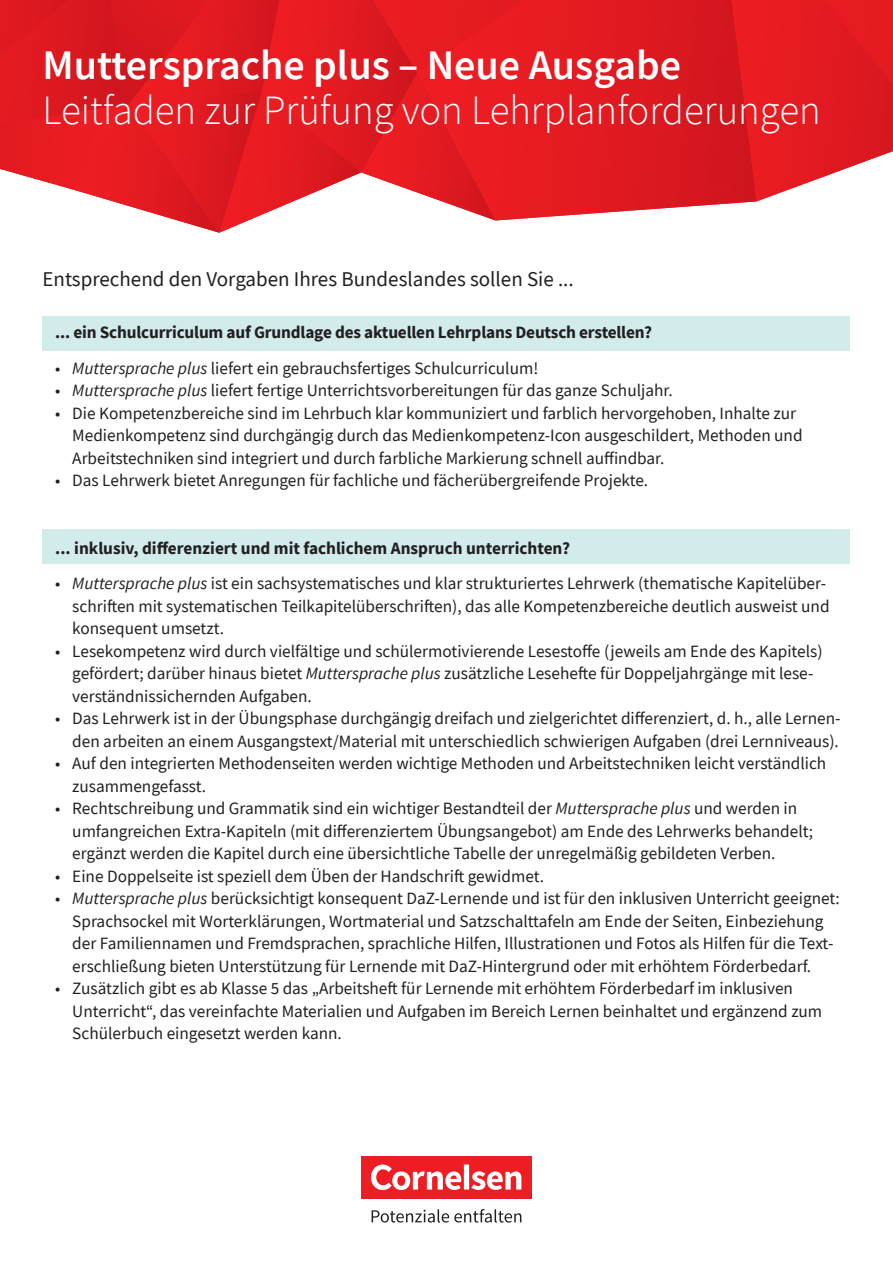
<style>
.page{position:relative;width:893px;height:1263px;background:#fff}
.page>*{position:absolute;margin:0;border:0;box-sizing:border-box;transform-origin:0 0}
.t1{font:600 42px "CV Source Sans";color:#fff}
.t2{font:300 40.8px "CV Source Sans";color:#fff}
.t3{font:21px "CV Source Sans";color:#231f20}
.t4{font:17.25px/22.5px "CV Source Sans";color:#231f20}
.t5{font:700 17.25px "CV Source Sans";letter-spacing:-.01em;color:#231f20}
.s1{font-style:italic}
</style>
<div class="page">
<svg style="left:0;top:0;width:893px;height:233px;background:#e63a40"></svg>
<div style="left:43px;top:316px;width:807px;height:34px;background:#d1eceb"></div>
<div style="left:43px;top:529px;width:807px;height:34px;background:#d1eceb"></div>
<div style="left:361px;top:1157px;width:170px;height:42px;background:#ee1d23"></div>
<svg style="left:371px;top:1164px;width:150px;height:26px"></svg>
<svg style="left:372px;top:1209px;width:149px;height:13px"></svg>
<h1 class="t1" style="left:43px;top:37px;width:640px">Muttersprache plus – Neue Ausgabe</h1>
<h2 class="t2" style="left:43px;top:85px;width:780px">Leitfaden zur Prüfung von Lehrplanforderungen</h2>
<p class="t3" style="left:43px;top:265px;width:533px">Entsprechend den Vorgaben Ihres Bundeslandes sollen Sie ...</p>
<p class="t5" style="left:55px;top:321px;width:598px">... ein Schulcurriculum auf Grundlage des aktuellen Lehrplans Deutsch erstellen?</p>
<p class="t4" style="left:55px;top:357px;width:485px">• <span class="s1">Muttersprache plus</span> liefert ein gebrauchsfertiges Schulcurriculum!</p>
<p class="t4" style="left:55px;top:379px;width:619px">• <span class="s1">Muttersprache plus</span> liefert fertige Unterrichtsvorbereitungen für das ganze Schuljahr.</p>
<p class="t4" style="left:72px;top:402px;width:732px;text-indent:-17px">• Die Kompetenzbereiche sind im Lehrbuch klar kommuniziert und farblich hervorgehoben, Inhalte zur<br>Medienkompetenz sind durchgängig durch das Medienkompetenz-Icon ausgeschildert, Methoden und<br>Arbeitstechniken sind integriert und durch farbliche Markierung schnell auffindbar.</p>
<p class="t4" style="left:55px;top:469px;width:594px">• Das Lehrwerk bietet Anregungen für fachliche und fächerübergreifende Projekte.</p>
<p class="t5" style="left:55px;top:536px;width:516px">... inklusiv, differenziert und mit fachlichem Anspruch unterrichten?</p>
<p class="t4" style="left:72px;top:572px;width:759px;text-indent:-17px">• <span class="s1">Muttersprache plus</span> ist ein sachsystematisches und klar strukturiertes Lehrwerk (thematische Kapitelüber&shy;schriften mit systematischen Teilkapitelüberschriften), das alle Kompetenzbereiche deutlich ausweist und konsequent umsetzt.</p>
<p class="t4" style="left:72px;top:640px;width:752px;text-indent:-17px">• Lesekompetenz wird durch vielfältige und schülermotivierende Lesestoffe (jeweils am Ende des Kapitels) gefördert; darüber hinaus bietet <span class="s1">Muttersprache plus</span> zusätzliche Lesehefte für Doppeljahrgänge mit lese&shy;verständnissichernden Aufgaben.</p>
<p class="t4" style="left:55px;top:707px;width:787px;text-align:right">• Das Lehrwerk ist in der Übungsphase durchgängig dreifach und zielgerichtet differenziert, d. h., alle Lernen&shy;den arbeiten an einem Ausgangstext/Material mit unterschiedlich schwierigen Aufgaben (drei Lernniveaus).</p>
<p class="t4" style="left:72px;top:752px;width:756px;text-indent:-17px">• Auf den integrierten Methodenseiten werden wichtige Methoden und Arbeitstechniken leicht verständlich zusammengefasst.</p>
<p class="t4" style="left:72px;top:797px;width:742px;text-indent:-17px">• Rechtschreibung und Grammatik sind ein wichtiger Bestandteil der <span class="s1">Muttersprache plus</span> und werden in umfangreichen Extra-Kapiteln (mit differenziertem Übungsangebot) am Ende des Lehrwerks behandelt; ergänzt werden die Kapitel durch eine übersichtliche Tabelle der unregelmäßig gebildeten Verben.</p>
<p class="t4" style="left:55px;top:865px;width:490px">• Eine Doppelseite ist speziell dem Üben der Handschrift gewidmet.</p>
<p class="t4" style="left:72px;top:887px;width:769px;text-indent:-17px">• <span class="s1">Muttersprache plus</span> berücksichtigt konsequent DaZ-Lernende und ist für den inklusiven Unterricht geeignet:<br>Sprachsockel mit Worterklärungen, Wortmaterial und Satzschalttafeln am Ende der Seiten, Einbeziehung der Familiennamen und Fremdsprachen, sprachliche Hilfen, Illustrationen und Fotos als Hilfen für die Text&shy;erschließung bieten Unterstützung für Lernende mit DaZ-Hintergrund oder mit erhöhtem Förderbedarf.</p>
<p class="t4" style="left:72px;top:977px;width:751px;text-indent:-17px">• Zusätzlich gibt es ab Klasse 5 das „Arbeitsheft für Lernende mit erhöhtem Förderbedarf im inklusiven<br>Unterricht“, das vereinfachte Materialien und Aufgaben im Bereich Lernen beinhaltet und ergänzend zum<br>Schülerbuch eingesetzt werden kann.</p>
</div>
